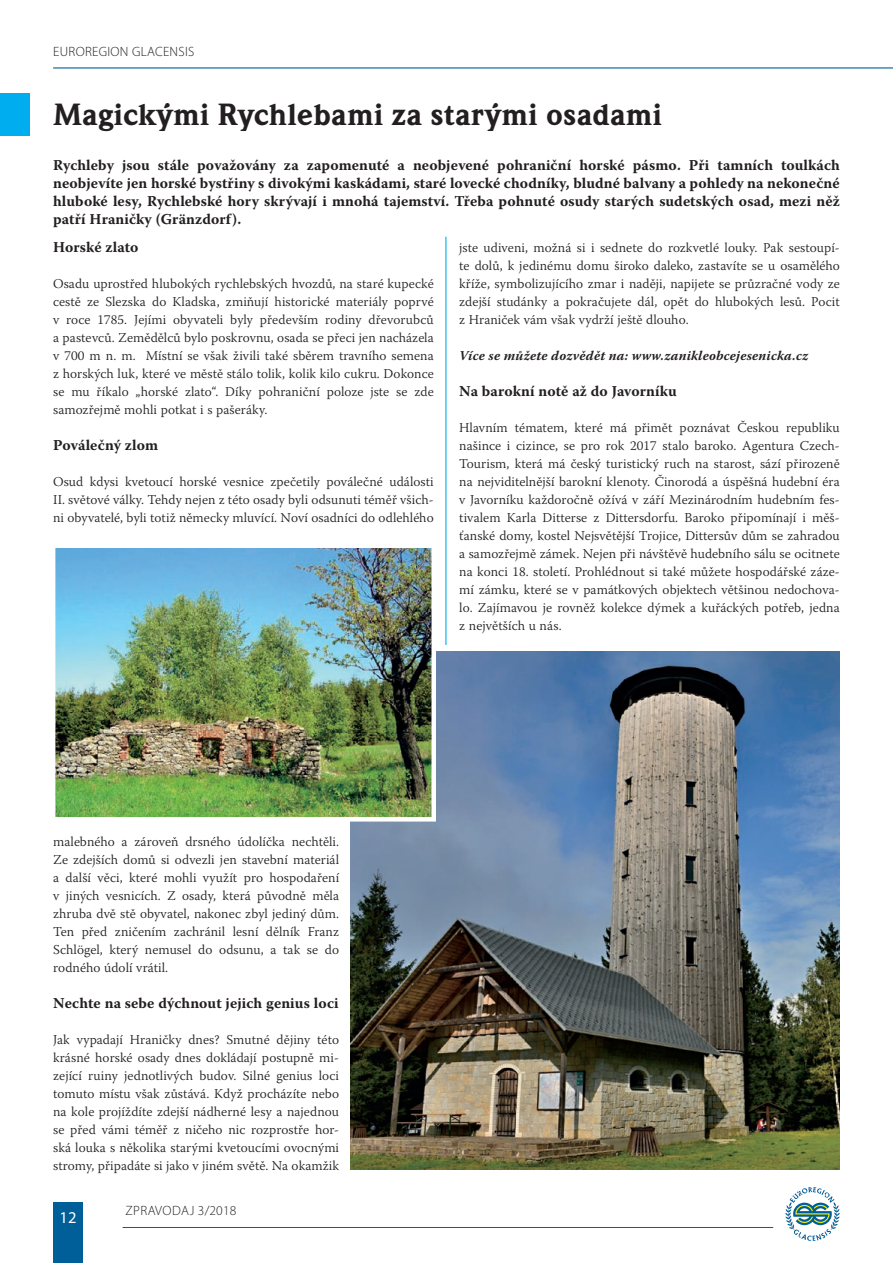
<style>
.page{position:relative;width:893px;height:1263px;background:#fff}
.page>*{position:absolute;margin:0;border:0;box-sizing:border-box;transform-origin:0 0}
.t1{font:30px "Weidemann Itc TCE Blac";letter-spacing:.01em;color:#231f20}
.t2{font:16.5px "Myriad Pro";color:#fff}
.t3{font:700 15px/18px "Warnock Pro";letter-spacing:.005em;color:#231f20;text-align:justify}
.t4{font:300 13.5px/18px "Warnock Pro";letter-spacing:.005em;color:#231f20;text-align:justify}
.t5{font:italic 700 13.5px "Warnock Pro";letter-spacing:.02em;color:#231f20}
.t6{font:300 13.5px "Myriad Pro";letter-spacing:.02em;color:#231f20}
</style>
<div class="page">
<div style="left:53px;top:1202px;width:30px;height:61px;background:#005e98"></div>
<hr style="left:123px;top:1227px;width:650px;height:1px;background:#005e98">
<svg style="left:785px;top:1187px;width:55px;height:54px"></svg>
<hr style="left:53px;top:67px;width:840px;height:2px;background:#005e98">
<div style="left:0;top:94px;width:30px;height:42px;background:#00aeef"></div>
<hr style="left:445px;top:237px;width:1px;height:408px;background:#00aeef">
<img style="left:350px;top:652px;width:490px;height:517px">
<img style="left:56px;top:548px;width:375px;height:268px">
<div style="left:51px;top:543px;width:385px;height:278px;border:4px solid #fff"></div>
<p class="t6" style="left:53px;top:44px;width:143px">EUROREGION GLACENSIS</p>
<h1 class="t1" style="left:53px;top:96px;width:610px">Magickými Rychlebami za starými osadami</h1>
<p class="t3" style="left:53px;top:156px;width:788px">Rychleby jsou stále považovány za zapomenuté a neobjevené pohraniční horské pásmo. Při tamních toulkách neobjevíte jen horské bystřiny s divokými kaskádami, staré lovecké chodníky, bludné balvany a pohledy na nekonečné hluboké lesy, Rychlebské hory skrývají i mnohá tajemství. Třeba pohnuté osudy starých sudetských osad, mezi něž patří Hraničky (Gränzdorf).</p>
<p class="t3" style="left:53px;top:238px;width:87px">Horské zlato</p>
<p class="t4" style="left:53px;top:274px;width:382px">Osadu uprostřed hlubokých rychlebských hvozdů, na staré kupecké cestě ze Slezska do Kladska, zmiňují historické materiály poprvé v roce 1785. Jejími obyvateli byly především rodiny dřevorubců a pastevců. Zemědělců bylo poskrovnu, osada se přeci jen nacházela v 700 m n. m. Místní se však živili také sběrem travního semena z horských luk, které ve městě stálo tolik, kolik kilo cukru. Dokonce se mu říkalo „horské zlato“. Díky pohraniční poloze jste se zde samozřejmě mohli potkat i s pašeráky.</p>
<p class="t3" style="left:53px;top:436px;width:106px">Poválečný zlom</p>
<p class="t4" style="left:53px;top:472px;width:382px">Osud kdysi kvetoucí horské vesnice zpečetily poválečné události II. světové války. Tehdy nejen z této osady byli odsunuti téměř všich&shy;ni obyvatelé, byli totiž německy mluvící. Noví osadníci do odlehlého</p>
<p class="t4" style="left:459px;top:238px;width:382px">jste udiveni, možná si i sednete do rozkvetlé louky. Pak sestoupí&shy;te dolů, k jedinému domu široko daleko, zastavíte se u osamělého kříže, symbolizujícího zmar i naději, napijete se průzračné vody ze zdejší studánky a pokračujete dál, opět do hlubokých lesů. Pocit z Hraniček vám však vydrží ještě dlouho.</p>
<p class="t5" style="left:459px;top:347px;width:350px">Více se můžete dozvědět na: www.zanikleobcejesenicka.cz</p>
<p class="t3" style="left:459px;top:382px;width:219px">Na barokní notě až do Javorníku</p>
<p class="t4" style="left:459px;top:418px;width:382px">Hlavním tématem, které má přimět poznávat Českou republiku našince i cizince, se pro rok 2017 stalo baroko. Agentura Czech-Tourism, která má český turistický ruch na starost, sází přirozeně na nejviditelnější barokní klenoty. Činorodá a úspěšná hudební éra v Javorníku každoročně ožívá v září Mezinárodním hudebním fes&shy;tivalem Karla Ditterse z Dittersdorfu. Baroko připomínají i měš&shy;ťanské domy, kostel Nejsvětější Trojice, Dittersův dům se zahradou a samozřejmě zámek. Nejen při návštěvě hudebního sálu se ocitnete na konci 18. století. Prohlédnout si také můžete hospodářské záze&shy;mí zámku, které se v památkových objektech většinou nedochova&shy;lo. Zajímavou je rovněž kolekce dýmek a kuřáckých potřeb, jedna z největších u nás.</p>
<p class="t4" style="left:53px;top:832px;width:287px">malebného a zároveň drsného údolíčka nechtěli.<br>Ze zdejších domů si odvezli jen stavební materiál a další věci, které mohli využít pro hospodaření v jiných vesnicích. Z osady, která původně měla zhruba dvě stě obyvatel, nakonec zbyl jediný dům.<br>Ten před zničením zachránil lesní dělník Franz Schlögel, který nemusel do odsunu, a tak se do rodného údolí vrátil.</p>
<p class="t3" style="left:53px;top:994px;width:287px">Nechte na sebe dýchnout jejich genius loci</p>
<p class="t4" style="left:53px;top:1030px;width:287px">Jak vypadají Hraničky dnes? Smutné dějiny této krásné horské osady dnes dokládají postupně mi&shy;zející ruiny jednotlivých budov. Silné genius loci tomuto místu však zůstává. Když procházíte nebo na kole projíždíte zdejší nádherné lesy a najednou se před vámi téměř z ničeho nic rozprostře hor&shy;ská louka s několika starými kvetoucími ovocnými stromy, připadáte si jako v jiném světě. Na okamžik</p>
<p class="t2" style="left:60px;top:1207px;width:18px">12</p>
<p class="t6" style="left:126px;top:1203px;width:112px">ZPRAVODAJ 3/2018</p>
</div>
